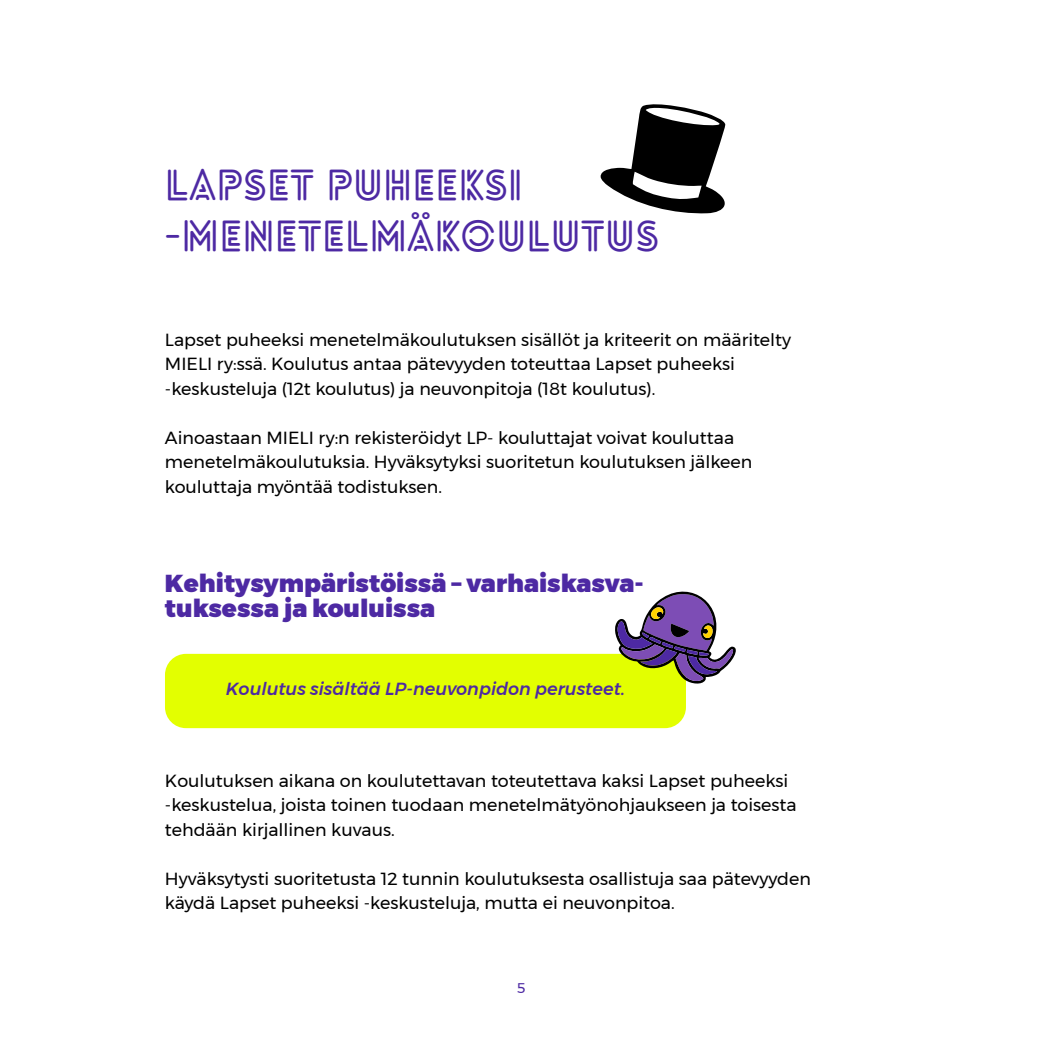
<style>
.page{position:relative;width:1042px;height:1042px;background:#fff}
.page>*{position:absolute;margin:0;border:0;box-sizing:border-box;transform-origin:0 0}
.t1{font:700 42px/50.4px "Lovelo Line";color:#4d29a3}
.t2{font:900 24.5px/24.5px "Montserrat";color:#4d29a3}
.t3{font:17.5px/24.5px "Montserrat";color:#000}
.t4{font:italic 500 17.5px "Montserrat";color:#4d29a3}
.t5{font:14px "Montserrat";color:#4d29a3}
</style>
<div class="page">
<div style="left:165px;top:654px;width:521px;height:74px;background:#e3ff00;border-radius:21px"></div>
<svg style="left:600px;top:104px;width:126px;height:110px"></svg>
<svg style="left:615px;top:591px;width:121px;height:93px"></svg>
<h1 class="t1" style="left:165px;top:160px;width:496px">LAPSET PUHEEKSI -MENETELMÄKOULUTUS</h1>
<p class="t3" style="left:165px;top:327px;width:628px">Lapset puheeksi menetelmäkoulutuksen sisällöt ja kriteerit on määritelty<br>MIELI ry:ssä. Koulutus antaa pätevyyden toteuttaa Lapset puheeksi -keskusteluja (12t koulutus) ja neuvonpitoja (18t koulutus).</p>
<p class="t3" style="left:165px;top:425px;width:589px">Ainoastaan MIELI ry:n rekisteröidyt LP- kouluttajat voivat kouluttaa menetelmäkoulutuksia. Hyväksytyksi suoritetun koulutuksen jälkeen kouluttaja myöntää todistuksen.</p>
<h2 class="t2" style="left:165px;top:571px;width:480px">Kehitysympäristöissä – varhaiskasva&shy;tuksessa ja kouluissa</h2>
<p class="t4" style="left:226px;top:675px;width:401px">Koulutus sisältää LP-neuvonpidon perusteet.</p>
<p class="t3" style="left:165px;top:768px;width:633px">Koulutuksen aikana on koulutettavan toteutettava kaksi Lapset puheeksi -keskustelua, joista toinen tuodaan menetelmätyönohjaukseen ja toisesta tehdään kirjallinen kuvaus.</p>
<p class="t3" style="left:165px;top:866px;width:647px">Hyväksytysti suoritetusta 12 tunnin koulutuksesta osallistuja saa pätevyyden käydä Lapset puheeksi -keskusteluja, mutta ei neuvonpitoa.</p>
<p class="t5" style="left:517px;top:977px;width:10px">5</p>
</div>
